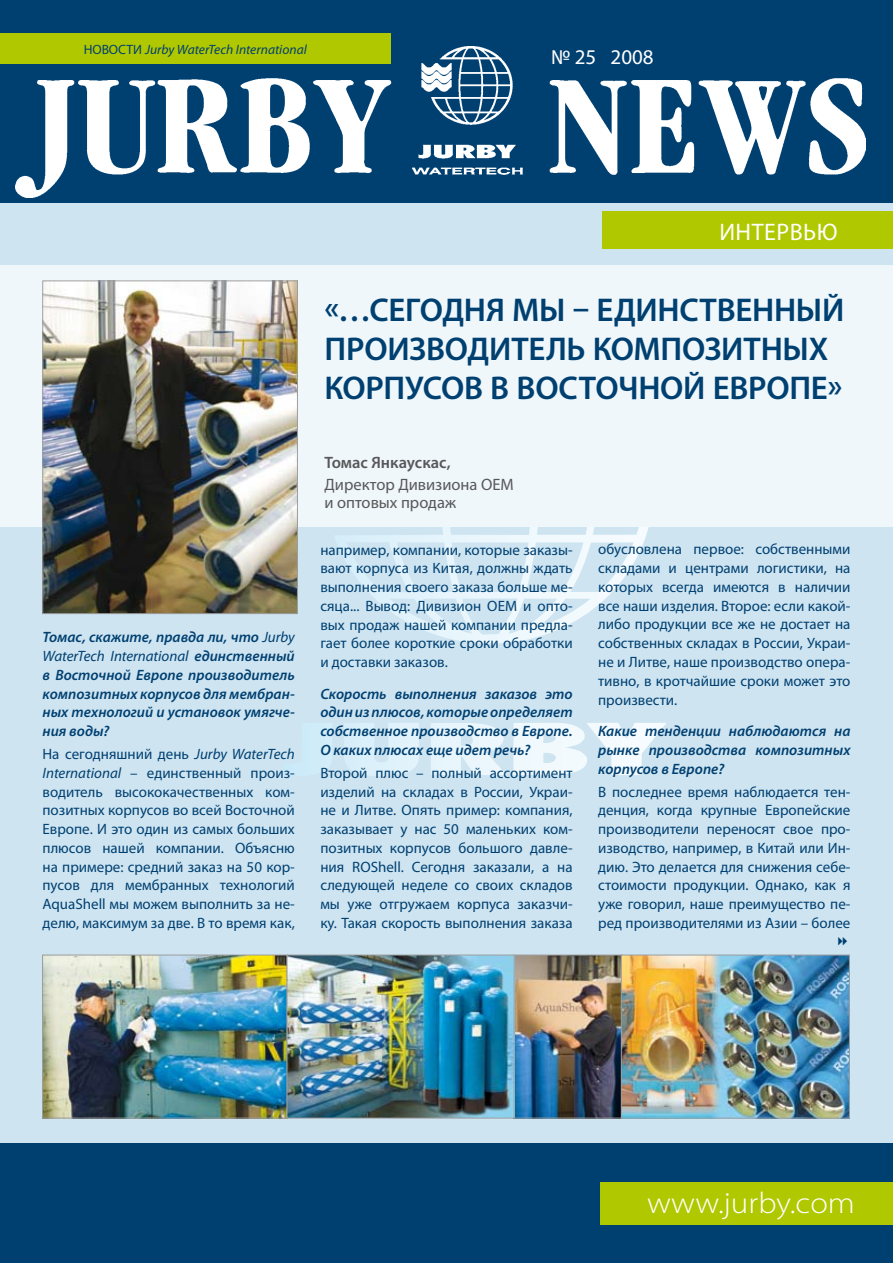
<style>
.page{position:relative;width:893px;height:1263px;background:#fff}
.page>*{position:absolute;margin:0;border:0;box-sizing:border-box;transform-origin:0 0}
.t1{font:600 33px/39px "Myriad Pro";letter-spacing:-.01em;color:#004071}
.t2{font:300 30px "Myriad Pro";color:#fff;scale:1.1 1}
.t3{font:24px "Myriad Pro";color:#fff}
.t4{font:21px "Myriad Pro";color:#fff}
.t5{font:16.5px/18px "Myriad Pro";color:#58585a}
.t6{font:600 16.5px "Myriad Pro";color:#58585a}
.t7{font:15px/18.8px "Myriad Pro";color:#004071;text-align:justify}
.t8{font:italic 600 15px/18.8px "Myriad Pro";color:#004071;text-align:justify}
.t9{font:italic 13.5px "Myriad Pro";letter-spacing:-.005em;color:#004071}
.s1{font-style:normal}
.s2{font-weight:400}
.s3{font-style:italic}
</style>
<div class="page">
<div style="left:0;top:0;width:893px;height:1191px;background:#cee4f1"></div>
<svg style="left:296px;top:527px;width:353px;height:116px"></svg>
<div style="left:0;top:1143px;width:893px;height:120px;background:#004071"></div>
<div style="left:0;top:0;width:893px;height:202px;background:#004071"></div>
<img style="left:15px;top:46px;width:851px;height:151px">
<div style="left:601px;top:1182px;width:292px;height:43px;background:#b0c800"></div>
<div style="left:0;top:265px;width:893px;height:262px;background:#eff7fb"></div>
<img style="left:44px;top:282px;width:252px;height:330px">
<div style="left:42px;top:280px;width:256px;height:334px;border:1px solid #9c9d9f"></div>
<img style="left:44px;top:957px;width:804px;height:159px">
<div style="left:513px;top:955px;width:110px;height:163px;border:1px solid #9c9d9f"></div>
<div style="left:42px;top:955px;width:246px;height:163px;border:1px solid #9c9d9f"></div>
<div style="left:287px;top:955px;width:227px;height:163px;border:1px solid #9c9d9f"></div>
<div style="left:621px;top:955px;width:229px;height:163px;border:1px solid #9c9d9f"></div>
<div style="left:602px;top:212px;width:291px;height:37px;background:#b0c800"></div>
<div style="left:0;top:34px;width:391px;height:30px;background:#b0c800"></div>
<p class="t9" style="left:84px;top:41px;width:225px"><span class="s1">НОВОСТИ</span> Jurby WaterTech International</p>
<h3 class="t4" style="left:551px;top:44px;width:104px">№ 25 2008</h3>
<p class="t8" style="left:43px;top:627px;width:255px">Томас, скажите, правда ли, что <span class="s2">Jurby WaterTech International</span> единственный в Восточной Европе производитель композитных корпусов для мембран&shy;ных технологий и установок умягче&shy;ния воды?</p>
<p class="t7" style="left:43px;top:744px;width:254px">На сегодняшний день <span class="s3">Jurby WaterTech International</span> – единственный произ&shy;водитель высококачественных ком&shy;позитных корпусов во всей Восточной Европе. И это один из самых больших плюсов нашей компании. Объясню на примере: средний заказ на 50 кор&shy;пусов для мембранных технологий AquaShell мы можем выполнить за не&shy;делю, максимум за две. В то время как,</p>
<h3 class="t3" style="left:719px;top:217px;width:120px">Интервью</h3>
<h1 class="t1" style="left:325px;top:289px;width:521px">«…сегодня мы – единственный производитель композитных корпусов в Восточной Европе»</h1>
<p class="t6" style="left:325px;top:452px;width:127px">Томас Янкаускас,</p>
<p class="t5" style="left:325px;top:475px;width:191px">Директор Дивизиона OEM и оптовых продаж</p>
<p class="t7" style="left:320px;top:540px;width:254px">например, компании, которыe заказы&shy;вают корпуса из Китая, должны ждать выполнения своего заказа больше ме&shy;сяца... Вывод: Дивизион ОЕМ и опто&shy;вых продаж нашей компании предла&shy;гает более короткие сроки обработки и доставки заказов.</p>
<p class="t8" style="left:320px;top:684px;width:254px">Скорость выполнения заказов это один из плюсов, которые определяет собственное производство в Европе.<br>О каких плюсах еще идет речь?</p>
<p class="t7" style="left:320px;top:763px;width:254px">Второй плюс – полный ассортимент изделий на складах в России, Украи&shy;не и Литве. Опять пример: компания, заказывает у нас 50 маленьких ком&shy;позитных корпусов большого давле&shy;ния ROShell. Сегодня заказали, а на следующей неделе со своих складов мы уже отгружаем корпуса заказчи&shy;ку. Такая скорость выполнения заказа</p>
<p class="t7" style="left:598px;top:540px;width:254px">обусловлена первое: собственными складами и центрами логистики, на которых всегда имеются в наличии все наши изделия. Второе: если какой&shy;либо продукции все же не достает на собственных складах в России, Украи&shy;не и Литве, наше производство опера&shy;тивно, в кротчайшие сроки может это произвести.</p>
<p class="t8" style="left:598px;top:721px;width:254px">Какие тенденции наблюдаются на рынке производства композитных корпусов в Европе?</p>
<p class="t7" style="left:598px;top:782px;width:254px">В последнее время наблюдается тен&shy;денция, когда крупные Европейские производители переносят свое про&shy;изводство, например, в Китай или Ин&shy;дию. Это делается для снижения себе&shy;стоимости продукции. Однако, как я уже говорил, наше преимущество пе&shy;ред производителями из Азии – более</p>
<h2 class="t2" style="left:647px;top:1186px;width:190px">www.jurby.com</h2>
</div>
